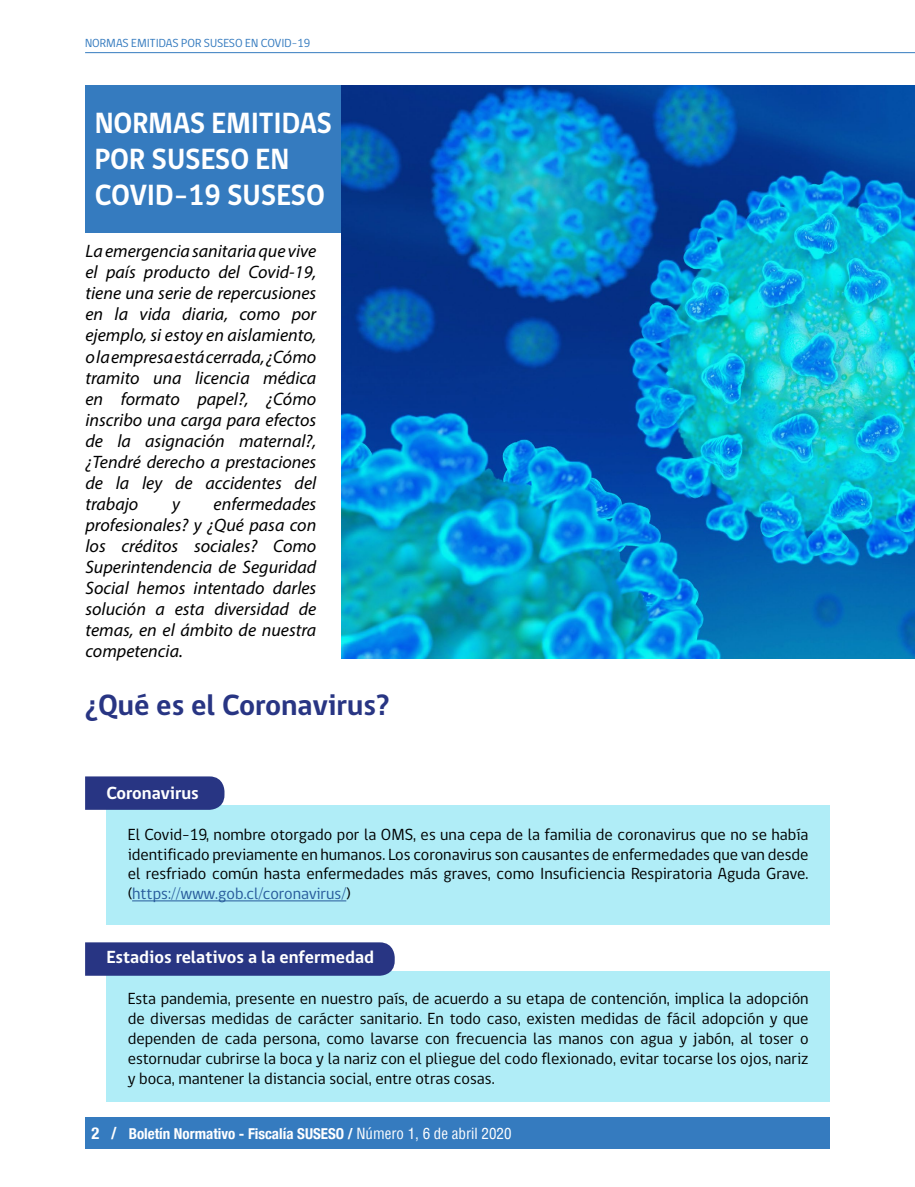
<style>
.page{position:relative;width:915px;height:1187px;background:#fff}
.page>*{position:absolute;margin:0;border:0;box-sizing:border-box;transform-origin:0 0}
.t1{font:700 30px/36px "gob CL";color:#fff;scale:.95 1}
.t2{font:700 30px "gob CL";color:#283583}
.t3{font:italic 18px/21px "Myriad Pro";color:#000;text-align:justify}
.t4{font:700 18px "gob CL";color:#fff}
.t5{font:16.5px/19.8px "gob CL";color:#000;text-align:justify}
.t6{font:700 condensed 15px "Helvetica Neue";color:#fff}
.t7{font:12px "gob CL";color:#357bbf}
.s1{color:#275b9b}
.s2{font-size:16.5px}
.s3{font-family:"Helvetica";font-weight:400}
</style>
<div class="page">
<div style="left:85px;top:1116px;width:744px;height:32px;background:#357bbf"></div>
<hr style="left:85px;top:52px;width:829px;height:1px;background:#357bbf">
<div style="left:106px;top:970px;width:723px;height:131px;background:#b0edf7"></div>
<div style="left:85px;top:942px;width:309px;height:33px;background:#283583"></div>
<div style="left:106px;top:805px;width:723px;height:119px;background:#b0edf7"></div>
<div style="left:85px;top:776px;width:139px;height:33px;background:#283583"></div>
<div style="left:85px;top:85px;width:531px;height:147px;background:#357bbf"></div>
<hr style="left:132px;top:900px;width:214px;height:1px;background:#275b9b">
<img style="left:342px;top:85px;width:572px;height:573px">
<p class="t7" style="left:85px;top:35px;width:227px">NORMAS EMITIDAS POR SUSESO EN COVID-19</p>
<h1 class="t1" style="left:95px;top:106px;width:251px">NORMAS EMITIDAS<br>POR SUSESO EN<br>COVID-19 SUSESO</h1>
<p class="t3" style="left:85px;top:240px;width:232px">La emergencia sanitaria que vive el país producto del Covid-19, tiene una serie de repercusiones en la vida diaria, como por ejemplo, si estoy en aislamiento, o la empresa está cerrada, ¿Cómo tramito una licencia médica en formato papel?, ¿Cómo inscribo una carga para efectos de la asignación maternal?, ¿Tendré derecho a prestaciones de la ley de accidentes del trabajo</p>
<p class="t3" style="left:85px;top:493px;width:232px;text-indent:128px">enfermedades profesionales? y ¿Qué pasa con los créditos sociales? Como Superintendencia de Seguridad Social hemos intentado darles solución a esta diversidad de temas, en el ámbito de nuestra competencia.</p>
<h1 class="t2" style="left:85px;top:684px;width:306px">¿Qué es el Coronavirus?</h1>
<p class="t3" style="left:172px;top:493px;width:9px">y</p>
<p class="t4" style="left:106px;top:780px;width:94px">Coronavirus</p>
<p class="t5" style="left:128px;top:824px;width:682px">El Covid-19, nombre otorgado por la OMS, es una cepa de la familia de coronavirus que no se había identificado previamente en humanos. Los coronavirus son causantes de enfermedades que van desde el resfriado común hasta enfermedades más graves, como Insuficiencia Respiratoria Aguda Grave. (<span class="s1">https://www.gob.cl/coronavirus/</span>)</p>
<p class="t4" style="left:106px;top:945px;width:269px">Estadios relativos a la enfermedad</p>
<p class="t5" style="left:128px;top:989px;width:682px">Esta pandemia, presente en nuestro país, de acuerdo a su etapa de contención, implica la adopción de diversas medidas de carácter sanitario. En todo caso, existen medidas de fácil adopción y que dependen de cada persona, como lavarse con frecuencia las manos con agua y jabón, al toser o estornudar cubrirse la boca y la nariz con el pliegue del codo flexionado, evitar tocarse los ojos, nariz y boca, mantener la distancia social, entre otras cosas.</p>
<p class="t6" style="left:91px;top:1120px;width:421px"><span class="s2">2 /</span> Boletín Normativo - Fiscalía SUSESO / <span class="s3">Número 1, 6 de abril 2020</span></p>
</div>
